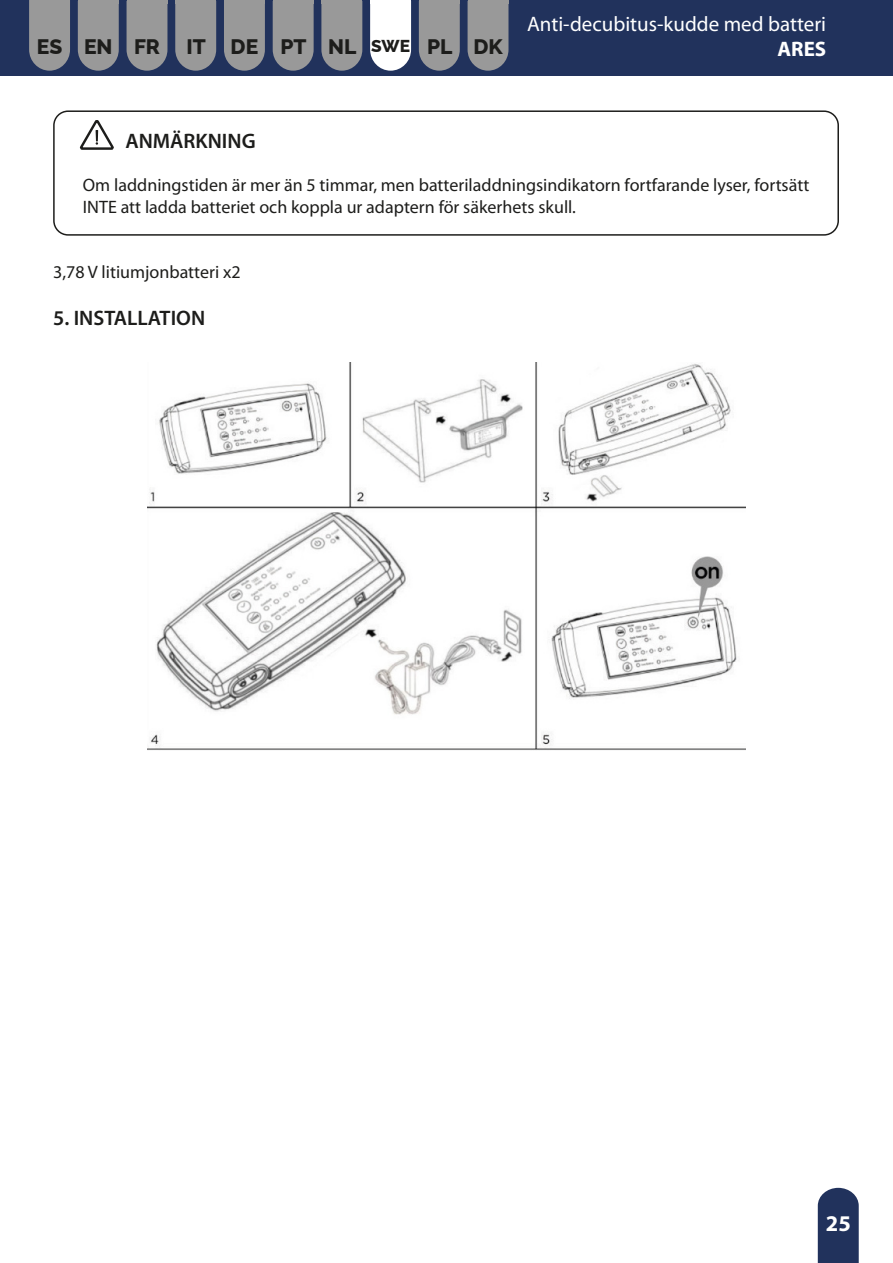
<style>
.page{position:relative;width:893px;height:1263px;background:#fff}
.page>*{position:absolute;margin:0;border:0;box-sizing:border-box;transform-origin:0 0}
.t1{font:700 22.5px "Myriad Pro";color:#fff}
.t2{font:21px "Myriad Pro";color:#fff}
.t3{font:600 21px "Myriad Pro";color:#1d1d1b}
.t4{font:800 21px "Raleway";color:#1d1d1b}
.t5{font:700 21px "Myriad Pro";color:#fff}
.t6{font:18px/21.6px "Myriad Pro";color:#1d1d1b}
.s1{font-size:17.25px}
</style>
<div class="page">
<div style="left:0;top:0;width:893px;height:75px;background:#21325c"></div>
<svg style="left:29px;top:0;width:41px;height:71px;background:#8e9093"></svg>
<div style="left:37px;top:34px;width:26px;height:20px;background:#999"></div>
<svg style="left:127px;top:4px;width:40px;height:67px;background:#909194"></svg>
<hr style="left:127px;top:0;width:40px;height:4px;background:#999">
<svg style="left:78px;top:4px;width:41px;height:67px;background:#8f9094"></svg>
<hr style="left:78px;top:0;width:41px;height:4px;background:#999">
<svg style="left:321px;top:4px;width:41px;height:67px;background:#8f9094"></svg>
<hr style="left:321px;top:0;width:41px;height:4px;background:#999">
<svg style="left:468px;top:4px;width:40px;height:67px;background:#909194"></svg>
<hr style="left:468px;top:0;width:40px;height:4px;background:#999">
<svg style="left:273px;top:4px;width:41px;height:67px;background:#8f9094"></svg>
<hr style="left:273px;top:0;width:41px;height:4px;background:#999">
<svg style="left:419px;top:4px;width:41px;height:67px;background:#8f9194"></svg>
<hr style="left:419px;top:0;width:41px;height:4px;background:#999">
<svg style="left:224px;top:4px;width:41px;height:67px;background:#909194"></svg>
<hr style="left:224px;top:0;width:41px;height:4px;background:#999">
<svg style="left:370px;top:4px;width:41px;height:67px;background:#eeeff2"></svg>
<hr style="left:370px;top:0;width:41px;height:4px;background:#fff">
<svg style="left:175px;top:4px;width:41px;height:67px;background:#8f9094"></svg>
<hr style="left:175px;top:0;width:41px;height:4px;background:#999">
<svg style="left:818px;top:1188px;width:41px;height:75px;background:#2d3d64"></svg>
<svg style="left:79px;top:120px;width:35px;height:30px"></svg>
<div style="left:53px;top:110px;width:786px;height:126px;border:2px solid #1d1d1b;border-radius:14px"></div>
<img style="left:147px;top:362px;width:599px;height:388px">
<p class="t2" style="left:527px;top:11px;width:301px">Anti-decubitus-kudde med batteri</p>
<p class="t4" style="left:37px;top:30px;width:125px">ES EN FR</p>
<p class="t4" style="left:186px;top:30px;width:318px">IT DE PT NL <span class="s1">SWE</span> PL DK</p>
<p class="t5" style="left:777px;top:35px;width:50px">ARES</p>
<p class="t3" style="left:125px;top:128px;width:132px">ANMÄRKNING</p>
<p class="t6" style="left:83px;top:174px;width:728px">Om laddningstiden är mer än 5 timmar, men batteriladdningsindikatorn fortfarande lyser, fortsätt<br>INTE att ladda batteriet och koppla ur adaptern för säkerhets skull.</p>
<p class="t6" style="left:53px;top:261px;width:189px">3,78 V litiumjonbatteri x2</p>
<p class="t3" style="left:53px;top:304px;width:154px">5. INSTALLATION</p>
<p class="t1" style="left:826px;top:1209px;width:26px">25</p>
</div>
